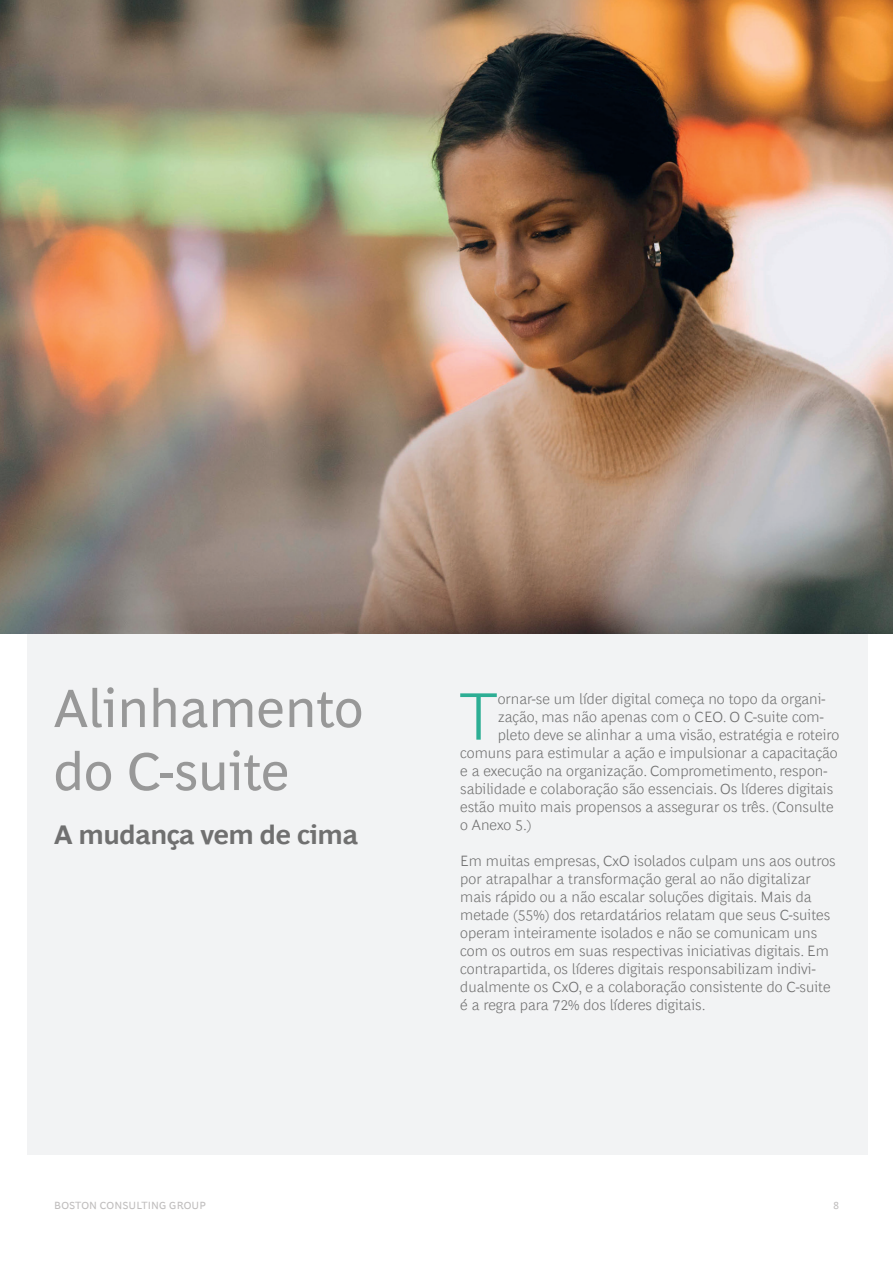
<style>
.page{position:relative;width:893px;height:1263px;background:#fff}
.page>*{position:absolute;margin:0;border:0;box-sizing:border-box;transform-origin:0 0}
.t1{font:300 68.1px "Henderson BCG Sans";color:#2dae94}
.t2{font:54px/63px "Henderson BCG Sans";color:#989898}
.t3{font:700 27px "Henderson BCG Sans";letter-spacing:-.02em;color:#707070}
.t4{font:300 15px/18px "Henderson BCG Sans";color:#707070}
.t5{font:10.5px "Henderson BCG Sans";letter-spacing:.01em;color:#c0bebe}
</style>
<div class="page">
<div style="left:27px;top:28px;width:840px;height:1127px;background:#f2f3f4"></div>
<img style="left:0;top:0;width:893px;height:633px">
<h2 class="t2" style="left:54px;top:672px;width:311px">Alinhamento do C-suite</h2>
<h3 class="t3" style="left:54px;top:815px;width:306px">A mudança vem de cima</h3>
<h1 class="t1" style="left:459px;top:666px;width:40px">T</h1>
<p class="t4" style="left:498px;top:688px;width:329px">ornar-se um líder digital começa no topo da organi-</p>
<p class="t4" style="left:498px;top:706px;width:327px">zação, mas não apenas com o CEO. O C-suite com-</p>
<p class="t4" style="left:498px;top:724px;width:343px">pleto deve se alinhar a uma visão, estratégia e roteiro</p>
<p class="t4" style="left:460px;top:742px;width:379px">comuns para estimular a ação e impulsionar a capacitação</p>
<p class="t4" style="left:460px;top:760px;width:369px">e a execução na organização. Comprometimento, respon-</p>
<p class="t4" style="left:460px;top:778px;width:374px">sabilidade e colaboração são essenciais. Os líderes digitais</p>
<p class="t4" style="left:460px;top:796px;width:375px">estão muito mais propensos a assegurar os três. (Consulte</p>
<p class="t4" style="left:460px;top:814px;width:73px">o Anexo 5.)</p>
<p class="t4" style="left:460px;top:850px;width:377px">Em muitas empresas, CxO isolados culpam uns aos outros por atrapalhar a transformação geral ao não digitalizar mais rápido ou a não escalar soluções digitais. Mais da metade (55%) dos retardatários relatam que seus C-suites operam inteiramente isolados e não se comunicam uns com os outros em suas respectivas iniciativas digitais. Em contrapartida, os líderes digitais responsabilizam indivi&shy;dualmente os CxO, e a colaboração consistente do C-suite é a regra para 72% dos líderes digitais.</p>
<p class="t5" style="left:54px;top:1197px;width:153px">BOSTON CONSULTING GROUP</p>
<p class="t5" style="left:833px;top:1197px;width:7px">8</p>
</div>
